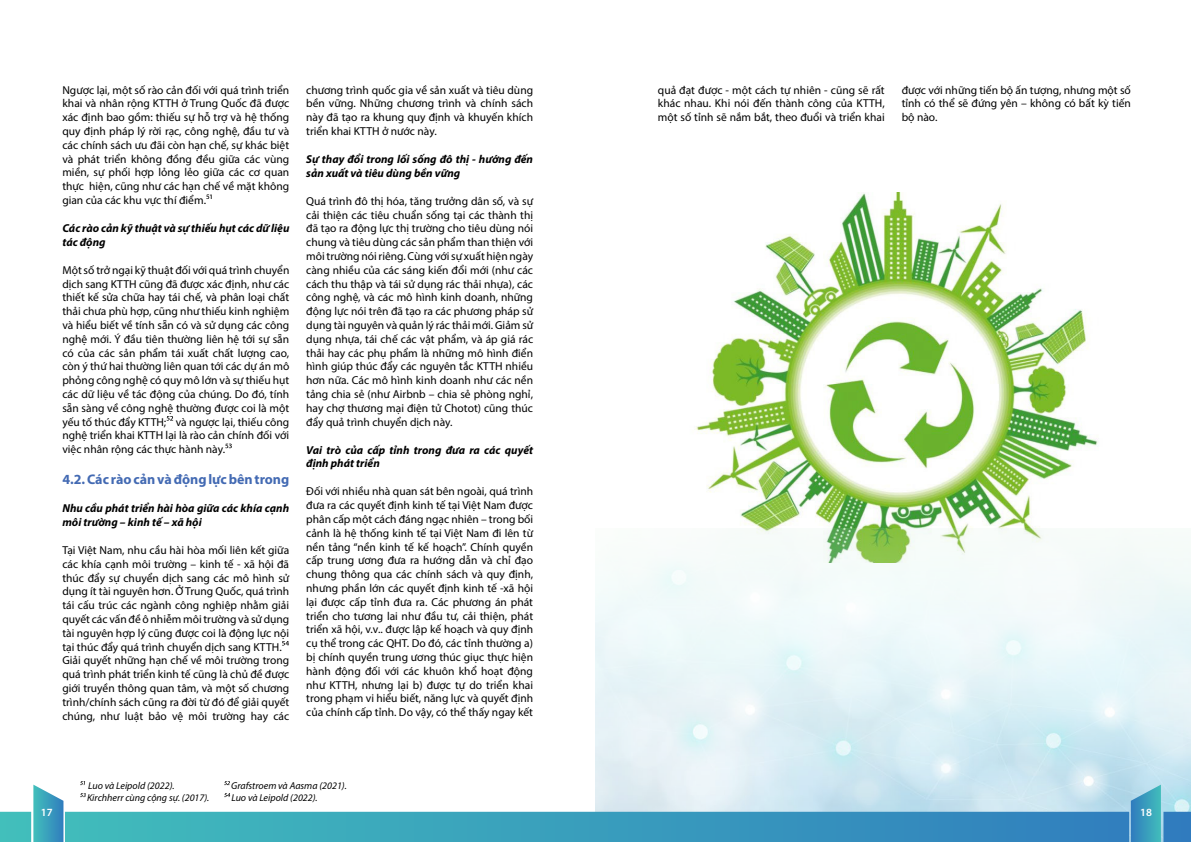
<style>
.page{position:relative;width:1191px;height:842px;background:#fff}
.page>*{position:absolute;margin:0;border:0;box-sizing:border-box;transform-origin:0 0}
.t1{font:700 14px "Myriad Pro";color:#436ab3}
.t2{font:11.5px/13.8px "Myriad Pro";color:#000;text-align:justify}
.t3{font:italic 700 11.5px/13.8px "Myriad Pro";color:#000}
.t4{font:600 11px "Myriad Pro";color:#fff}
.t5{font:italic 10px "Myriad Pro";color:#000}
</style>
<div class="page">
<img style="left:695px;top:193px;width:403px;height:335px">
<img style="left:595px;top:528px;width:596px;height:253px">
<svg style="left:206px;top:194px;width:6px;height:5px"></svg>
<svg style="left:167px;top:416px;width:6px;height:5px"></svg>
<svg style="left:225px;top:444px;width:7px;height:4px"></svg>
<svg style="left:282px;top:641px;width:7px;height:4px"></svg>
<svg style="left:0;top:781px;width:1191px;height:61px"></svg>
<p class="t2" style="left:62px;top:83px;width:228px">Ngược lại, một số rào cản đối với quá trình triển khai và nhân rộng KTTH ở Trung Quốc đã được xác định bao gồm: thiếu sự hỗ trợ và hệ thống quy định pháp lý rời rạc, công nghệ, đầu tư và các chính sách ưu đãi còn hạn chế, sự khác biệt và phát triển không đồng đều giữa các vùng miền, sự phối hợp lỏng lẻo giữa các cơ quan thực hiện, cũng như các hạn chế về mặt không gian của các khu vực thí điểm.</p>
<p class="t3" style="left:62px;top:221px;width:228px">Các rào cản kỹ thuật và sự thiếu hụt các dữ liệu tác động</p>
<p class="t2" style="left:62px;top:263px;width:228px">Một số trở ngại kỹ thuật đối với quá trình chuyển dịch sang KTTH cũng đã được xác định, như các thiết kế sửa chữa hay tái chế, và phân loại chất thải chưa phù hợp, cũng như thiếu kinh nghiệm và hiểu biết về tính sẵn có và sử dụng các công nghệ mới. Ý đầu tiên thường liên hệ tới sự sẵn có của các sản phẩm tái xuất chất lượng cao, còn ý thứ hai thường liên quan tới các dự án mô phỏng công nghệ có quy mô lớn và sự thiếu hụt các dữ liệu về tác động của chúng. Do đó, tính sẵn sàng về công nghệ thường được coi là một yếu tố thúc đẩy KTTH; và ngược lại, thiếu công nghệ triển khai KTTH lại là rào cản chính đối với việc nhân rộng các thực hành này.</p>
<p class="t1" style="left:62px;top:470px;width:228px">4.2.Các ràocảnvàđộnglựcbêntrong</p>
<p class="t3" style="left:62px;top:501px;width:228px">Nhu cầu phát triển hài hòa giữa các khía cạnh môi trường – kinh tế – xã hội</p>
<p class="t2" style="left:62px;top:543px;width:228px;text-align:left">Tại Việt Nam, nhu cầu hài hòa mối liên kết giữa các khía cạnh môi trường – kinh tế - xã hội đã thúc đẩy sự chuyển dịch sang các mô hình sử dụng ít tài nguyên hơn. ỞTrung Quốc, quá trình tái cấu trúc các ngành công nghiệp nhằm giải quyết các vấn đề ô nhiễm môitrường và sử dụng tài nguyên hợp lý cũng được coi là động lực nội tại thúc đẩy quá trình chuyển dịch sang KTTH.<br>Giải quyết những hạn chế về môi trường trong quá trình phát triển kinh tế cũng là chủ đề được giới truyền thông quan tâm, và một số chương trình/chính sách cũng ra đời từ đó để giải quyết chúng, như luật bảo vệ môi trường hay các</p>
<p class="t2" style="left:306px;top:83px;width:228px">chương trình quốc gia về sản xuất và tiêu dùng bền vững. Những chương trình và chính sách này đã tạo ra khung quy định và khuyến khích triển khai KTTH ở nước này.</p>
<p class="t3" style="left:306px;top:152px;width:228px">Sự thay đổi trong lối sống đô thị - hướng đến sản xuất và tiêu dùng bền vững</p>
<p class="t2" style="left:306px;top:194px;width:228px">Quá trình đô thị hóa, tăng trưởng dân số, và sự cải thiện các tiêu chuẩn sống tại các thành thị đã tạo ra động lực thị trường cho tiêu dùng nói chung và tiêu dùng các sản phẩm than thiện với môitrường nóiriêng. Cùng vớisự xuất hiện ngày càng nhiều của các sáng kiến đổi mới (như các cách thu thập và tái sử dụng rác thải nhựa), các công nghệ, và các mô hình kinh doanh, những động lực nói trên đã tạo ra các phương pháp sử dụng tài nguyên và quản lý rác thải mới. Giảm sử dụng nhựa, tái chế các vật phẩm, và áp giá rác thải hay các phụ phẩm là những mô hình điển hình giúp thúc đẩy các nguyên tắc KTTH nhiều hơn nữa. Các mô hình kinh doanh như các nền tảng chia sẻ (như Airbnb – chia sẻ phòng nghỉ, hay chợ thương mại điện tử Chotot) cũng thúc đẩy quả trình chuyển dịch này.</p>
<p class="t3" style="left:306px;top:442px;width:228px">Vai trò của cấp tỉnh trong đưa ra các quyết định phát triển</p>
<p class="t2" style="left:306px;top:484px;width:228px">Đối với nhiều nhà quan sát bên ngoài, quá trình đưa ra các quyết định kinh tế tại Việt Nam được phân cấp một cách đáng ngạc nhiên – trong bối cảnh là hệ thống kinh tế tại Việt Nam đi lên từ nền tảng “nền kinh tế kế hoạch”. Chính quyền cấp trung ương đưa ra hướng dẫn và chỉ đạo chung thông qua các chính sách và quy định, nhưng phần lớn các quyết định kinh tế -xã hội lại được cấp tỉnh đưa ra. Các phương án phát triển cho tương lai như đầu tư, cải thiện, phát triển xã hội, v.v.. được lập kế hoạch và quy định cụ thể trong các QHT. Do đó, các tỉnh thường a) bị chính quyền trung ương thúc giục thực hiện hành động đối với các khuôn khổ hoạt động như KTTH, nhưng lại b) được tự do triển khai trong phạm vi hiểu biết, năng lực và quyết định của chính cấp tỉnh. Do vậy, có thể thấy ngay kết</p>
<p class="t5" style="left:88px;top:779px;width:88px">Luo và Leipold (2022).</p>
<p class="t5" style="left:231px;top:779px;width:117px">Grafstroem và Aasma (2021).</p>
<p class="t5" style="left:87px;top:791px;width:124px">Kirchherr cùng cộng sự. (2017).</p>
<p class="t5" style="left:231px;top:791px;width:88px">Luo và Leipold (2022).</p>
<p class="t2" style="left:658px;top:83px;width:228px">quả đạt được - một cách tự nhiên - cũng sẽ rất khác nhau. Khi nói đến thành công của KTTH, một số tỉnh sẽ nắm bắt, theo đuổi và triển khai</p>
<p class="t2" style="left:901px;top:83px;width:231px">được với những tiến bộ ấn tượng, nhưng một số tỉnh có thể sẽ đứng yên – không có bất kỳ tiến bộ nào.</p>
<p class="t4" style="left:41px;top:805px;width:13px">17</p>
<p class="t4" style="left:1140px;top:805px;width:13px">18</p>
</div>
